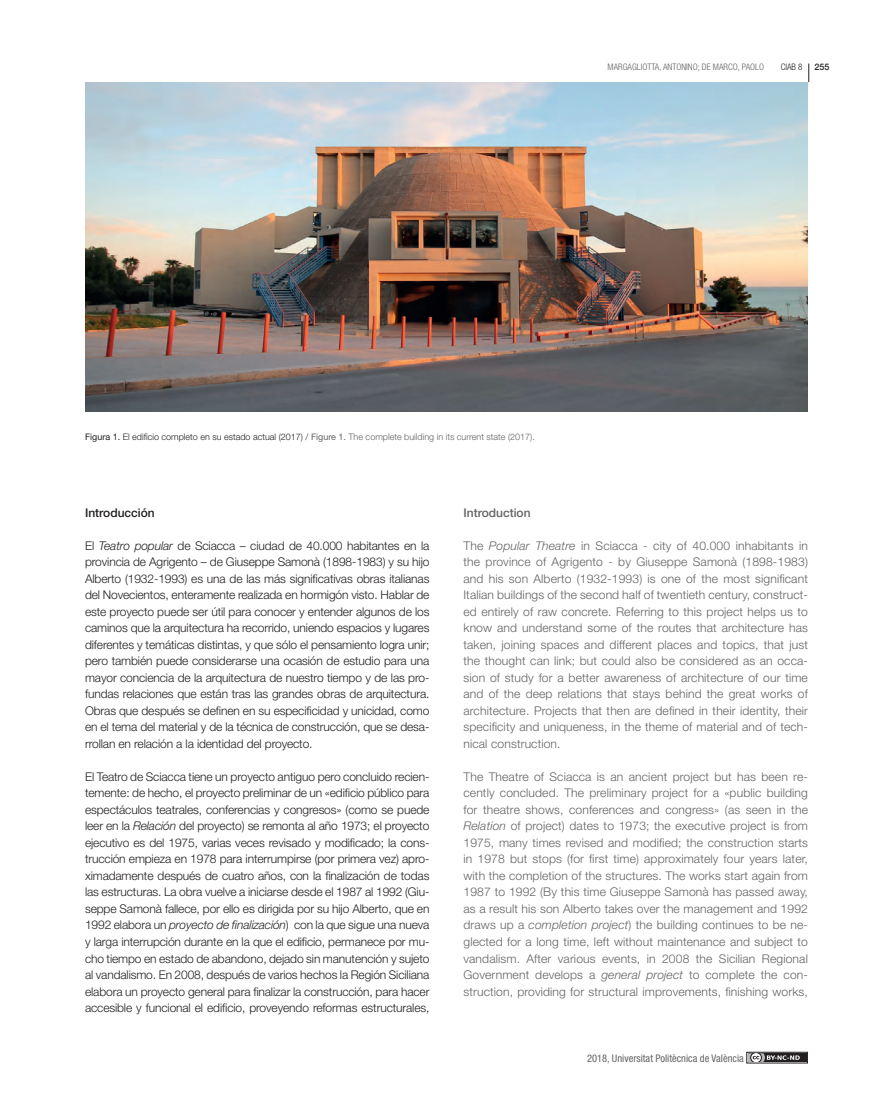
<style>
.page{position:relative;width:893px;height:1106px;background:#fff}
.page>*{position:absolute;margin:0;border:0;box-sizing:border-box;transform-origin:0 0}
.t1{font:300 12px/16.5px "Helvetica Neue LT Std";letter-spacing:-.01em;color:#231f20;text-align:justify}
.t2{font:300 12px/16.5px "Helvetica Neue LT Std";letter-spacing:.01em;color:#636366;text-align:justify}
.t3{font:500 12px "Helvetica Neue LT Std";color:#636366}
.t4{font:500 12px "Helvetica Neue LT Std";color:#231f20}
.t5{font:condensed 10.5px "Helvetica Neue LT Std";color:#636366}
.t6{font:300 9px "Helvetica Neue LT Std";color:#636366}
.t7{font:300 condensed 9px "Helvetica Neue LT Std";color:#636366}
.t8{font:300 condensed 9px "Helvetica Neue LT Std";color:#231f20}
.t9{font:500 9px "Helvetica Neue LT Std";color:#231f20}
.s1{font-weight:400;color:#231f20}
.s2{color:#231f20}
.s3{font-weight:400}
.s4{font-style:italic}
</style>
<div class="page">
<svg style="left:808px;top:64px;width:1px;height:18px"></svg>
<div style="left:746px;top:1051px;width:62px;height:12px;border:1px solid #231f20"></div>
<div style="left:748px;top:1053px;width:58px;height:8px;background:#231f20"></div>
<svg style="left:748px;top:1053px;width:52px;height:8px"></svg>
<img style="left:85px;top:82px;width:723px;height:330px">
<p class="t7" style="left:607px;top:62px;width:158px">MARGAGLIOTTA, ANTONINO; DE MARCO, PAOLO</p>
<p class="t8" style="left:781px;top:62px;width:23px">CIAB 8</p>
<p class="t9" style="left:814px;top:62px;width:17px">255</p>
<p class="t6" style="left:85px;top:431px;width:451px"><span class="s1">Figura 1.</span> <span class="s2">El edificio completo en su estado actual (2017) /</span> <span class="s3">Figure 1.</span> The complete building in its current state (2017).</p>
<p class="t4" style="left:85px;top:505px;width:71px">Introducción</p>
<p class="t1" style="left:85px;top:537px;width:346px">El <span class="s4">Teatro popular</span> de Sciacca – ciudad de 40.000 habitantes en la provincia de Agrigento – de Giuseppe Samonà (1898-1983) y su hijo Alberto (1932-1993) es una de las más significativas obras italianas del Novecientos, enteramente realizada en hormigón visto. Hablar de este proyecto puede ser útil para conocer y entender algunos de los caminos que la arquitectura ha recorrido, uniendo espacios y lugares diferentes y temáticas distintas, y que sólo el pensamiento logra unir; pero también puede considerarse una ocasión de estudio para una mayor conciencia de la arquitectura de nuestro tiempo y de las pro&shy;fundas relaciones que están tras las grandes obras de arquitectura.<br>Obras que después se definen en su especificidad y unicidad, como en el tema del material y de la técnica de construcción, que se desa&shy;rrollan en relación a la identidad del proyecto.</p>
<p class="t1" style="left:85px;top:768px;width:346px">El Teatro de Sciacca tiene un proyecto antiguo pero concluido recien&shy;temente: de hecho, el proyecto preliminar de un «edificio público para espectáculos teatrales, conferencias y congresos» (como se puede leer en la <span class="s4">Relación</span> del proyecto) se remonta al año 1973; el proyecto ejecutivo es del 1975, varias veces revisado y modificado; la cons&shy;trucción empieza en 1978 para interrumpirse (por primera vez) apro&shy;ximadamente después de cuatro años, con la finalización de todas las estructuras. La obra vuelve a iniciarse desde el 1987 al 1992 (Giu&shy;seppe Samonà fallece, por ello es dirigida por su hijo Alberto, que en 1992 elabora un <span class="s4">proyecto de finalización</span>) con la que sigue una nueva y larga interrupción durante en la que el edificio, permanece por mu&shy;cho tiempo en estado de abandono, dejado sin manutención y sujeto al vandalismo. En 2008, después de varios hechos la Región Siciliana elabora un proyecto general para finalizar la construcción, para hacer accesible y funcional el edificio, proveyendo reformas estructurales,</p>
<p class="t3" style="left:463px;top:505px;width:69px">Introduction</p>
<p class="t2" style="left:463px;top:537px;width:346px">The <span class="s4">Popular Theatre</span> in Sciacca - city of 40.000 inhabitants in the province of Agrigento - by Giuseppe Samonà (1898-1983) and his son Alberto (1932-1993) is one of the most significant Italian buildings of the second half of twentieth century, construct&shy;ed entirely of raw concrete. Referring to this project helps us to know and understand some of the routes that architecture has taken, joining spaces and different places and topics, that just the thought can link; but could also be considered as an occa&shy;sion of study for a better awareness of architecture of our time and of the deep relations that stays behind the great works of architecture. Projects that then are defined in their identity, their specificity and uniqueness, in the theme of material and of tech&shy;nical construction.</p>
<p class="t2" style="left:463px;top:768px;width:346px">The Theatre of Sciacca is an ancient project but has been re&shy;cently concluded. The preliminary project for a «public building for theatre shows, conferences and congress» (as seen in the <span class="s4">Relation</span> of project) dates to 1973; the executive project is from 1975, many times revised and modified; the construction starts in 1978 but stops (for first time) approximately four years later, with the completion of the structures. The works start again from 1987 to 1992 (By this time Giuseppe Samonà has passed away, as a result his son Alberto takes over the management and 1992 draws up a <span class="s4">completion project</span>) the building continues to be ne&shy;glected for a long time, left without maintenance and subject to vandalism. After various events, in 2008 the Sicilian Regional Government develops a <span class="s4">general project</span> to complete the con&shy;struction, providing for structural improvements, finishing works,</p>
<p class="t5" style="left:587px;top:1051px;width:158px">2018, Universitat Politècnica de València</p>
</div>
